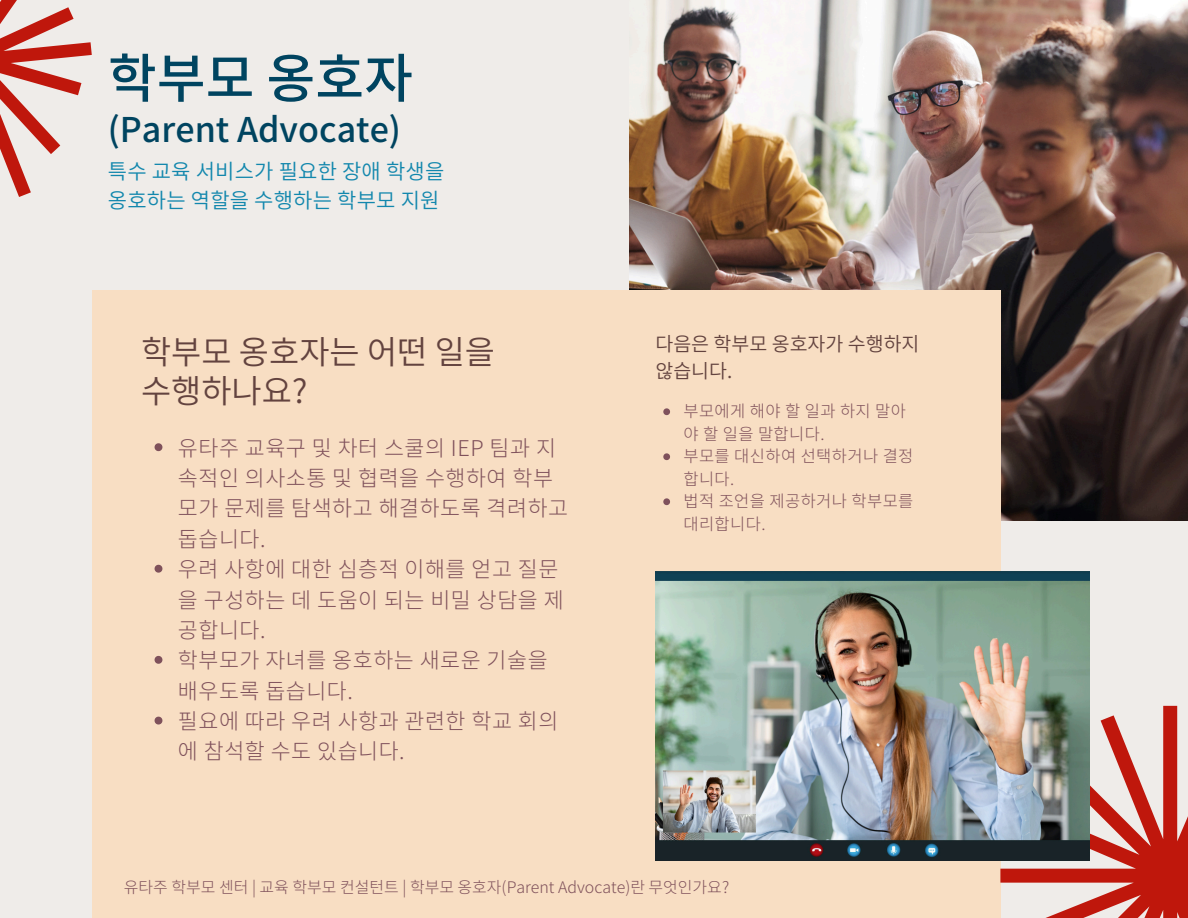
<style>
.page{position:relative;width:1188px;height:918px;background:#efece9}
.page>*{position:absolute;margin:0;border:0;box-sizing:border-box;transform-origin:0 0}
.t1{font:500 53.1px "Source Han Sans KR";color:#004460}
.t2{font:500 34.05px "Source Han Sans KR";color:#004460}
.t3{font:32.85px/39.3px "Source Han Sans KR";color:#63433f}
.t4{font:300 21.75px/30.3px "Source Han Sans KR";letter-spacing:.025em;color:#7f515b}
.t5{font:21px/29.2px "Source Han Sans KR";letter-spacing:.01em;color:#1287ad}
.t6{font:19.5px/27px "Source Han Sans KR";color:#63433f}
.t7{font:300 16.5px/22.5px "Source Han Sans KR";letter-spacing:.025em;color:#7f515b}
.t8{font:300 15.9px "Source Han Sans KR";color:#7f515b}
</style>
<div class="page">
<img style="left:630px;top:0;width:558px;height:520px">
<div style="left:92px;top:291px;width:908px;height:627px;background:#f8dec3"></div>
<svg style="left:1000px;top:706px;width:188px;height:212px"></svg>
<svg style="left:0;top:0;width:92px;height:197px"></svg>
<img style="left:655px;top:571px;width:435px;height:290px">
<svg style="left:663px;top:408px;width:7px;height:7px"></svg>
<svg style="left:663px;top:453px;width:7px;height:7px"></svg>
<svg style="left:663px;top:498px;width:7px;height:7px"></svg>
<svg style="left:155px;top:443px;width:7px;height:8px"></svg>
<svg style="left:155px;top:565px;width:7px;height:8px"></svg>
<svg style="left:155px;top:656px;width:7px;height:8px"></svg>
<svg style="left:155px;top:717px;width:7px;height:8px"></svg>
<p class="t1" style="left:108px;top:36px;width:307px">학부모 옹호자</p>
<p class="t2" style="left:108px;top:102px;width:295px">(Parent Advocate)</p>
<p class="t5" style="left:108px;top:156px;width:338px">특수 교육 서비스가 필요한 장애 학생을 옹호하는 역할을 수행하는 학부모 지원</p>
<h6 class="t3" style="left:141px;top:330px;width:356px">학부모 옹호자는 어떤 일을 수행하나요?</h6>
<p class="t4" style="left:178px;top:431px;width:392px">유타주 교육구 및 차터 스쿨의 IEP 팀과 지 속적인 의사소통 및 협력을 수행하여 학부 모가 문제를 탐색하고 해결하도록 격려하고 돕습니다.</p>
<p class="t4" style="left:178px;top:553px;width:387px">우려 사항에 대한 심층적 이해를 얻고 질문 을 구성하는 데 도움이 되는 비밀 상담을 제 공합니다.</p>
<p class="t4" style="left:178px;top:644px;width:371px">학부모가 자녀를 옹호하는 새로운 기술을 배우도록 돕습니다.</p>
<p class="t4" style="left:178px;top:705px;width:382px">필요에 따라 우려 사항과 관련한 학교 회의 에 참석할 수도 있습니다.</p>
<h2 class="t6" style="left:655px;top:329px;width:266px">다음은 학부모 옹호자가 수행하지 않습니다.</h2>
<h1 class="t7" style="left:683px;top:399px;width:224px">부모에게 해야 할 일과 하지 말아 야 할 일을 말합니다.</h1>
<h4 class="t7" style="left:683px;top:444px;width:231px">부모를 대신하여 선택하거나 결정 합니다.</h4>
<h3 class="t7" style="left:683px;top:489px;width:231px">법적 조언을 제공하거나 학부모를 대리합니다.</h3>
<p class="t8" style="left:124px;top:875px;width:607px">유타주 학부모 센터 | 교육 학부모 컨설턴트 | 학부모 옹호자(Parent Advocate)란 무엇인가요?</p>
</div>
